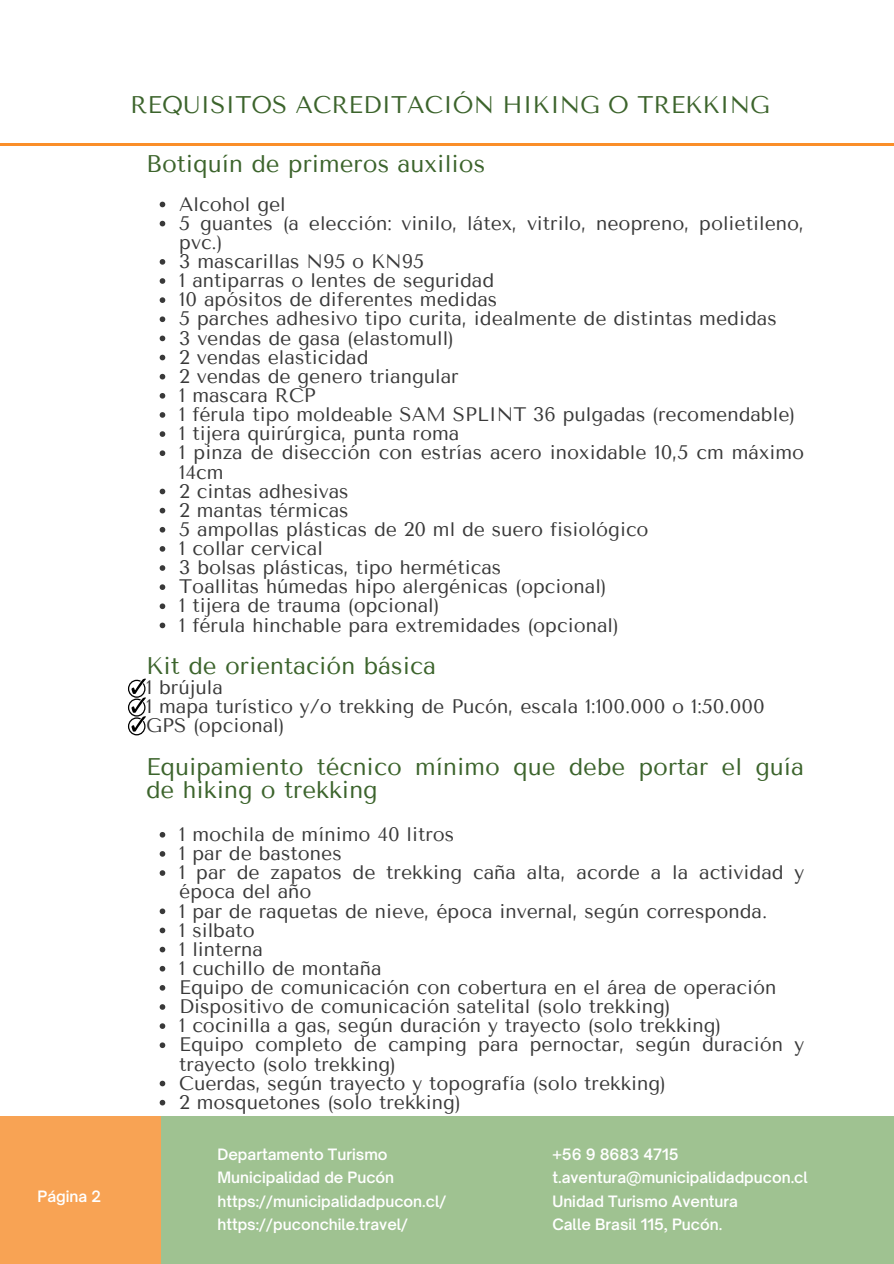
<style>
.page{position:relative;width:894px;height:1264px;background:#fff}
.page>*{position:absolute;margin:0;border:0;box-sizing:border-box;transform-origin:0 0}
.t1{font:24px/23.7px "Tenor Sans";color:#3c642c}
.t2{font:19.5px/19.2px "Tenor Sans";color:#393939}
.t3{font:600 15px "Open Sauce One";color:#fff}
</style>
<div class="page">
<svg style="left:160px;top:202px;width:5px;height:5px"></svg>
<svg style="left:160px;top:221px;width:5px;height:5px"></svg>
<svg style="left:160px;top:259px;width:5px;height:6px"></svg>
<svg style="left:160px;top:278px;width:5px;height:6px"></svg>
<svg style="left:160px;top:297px;width:5px;height:6px"></svg>
<svg style="left:160px;top:316px;width:5px;height:6px"></svg>
<svg style="left:160px;top:335px;width:5px;height:6px"></svg>
<svg style="left:160px;top:355px;width:5px;height:5px"></svg>
<svg style="left:160px;top:374px;width:5px;height:5px"></svg>
<svg style="left:160px;top:393px;width:5px;height:5px"></svg>
<svg style="left:160px;top:412px;width:5px;height:6px"></svg>
<svg style="left:160px;top:431px;width:5px;height:6px"></svg>
<svg style="left:160px;top:450px;width:5px;height:6px"></svg>
<svg style="left:160px;top:488px;width:5px;height:6px"></svg>
<svg style="left:160px;top:508px;width:5px;height:5px"></svg>
<svg style="left:160px;top:527px;width:5px;height:5px"></svg>
<svg style="left:160px;top:546px;width:5px;height:5px"></svg>
<svg style="left:160px;top:565px;width:5px;height:6px"></svg>
<svg style="left:160px;top:584px;width:5px;height:6px"></svg>
<svg style="left:160px;top:603px;width:5px;height:6px"></svg>
<svg style="left:160px;top:622px;width:5px;height:6px"></svg>
<svg style="left:160px;top:832px;width:5px;height:5px"></svg>
<svg style="left:160px;top:851px;width:5px;height:5px"></svg>
<svg style="left:160px;top:870px;width:5px;height:5px"></svg>
<svg style="left:160px;top:908px;width:5px;height:6px"></svg>
<svg style="left:160px;top:927px;width:5px;height:6px"></svg>
<svg style="left:160px;top:946px;width:5px;height:6px"></svg>
<svg style="left:160px;top:965px;width:5px;height:6px"></svg>
<svg style="left:160px;top:985px;width:5px;height:5px"></svg>
<svg style="left:160px;top:1004px;width:5px;height:5px"></svg>
<svg style="left:160px;top:1023px;width:5px;height:5px"></svg>
<svg style="left:160px;top:1042px;width:5px;height:6px"></svg>
<svg style="left:160px;top:1080px;width:5px;height:6px"></svg>
<svg style="left:160px;top:1099px;width:5px;height:6px"></svg>
<hr style="left:0;top:143px;width:893px;height:3px;background:#fa8e29">
<svg style="left:128px;top:678px;width:18px;height:57px"></svg>
<div style="left:0;top:1116px;width:161px;height:147px;background:#f8a354"></div>
<div style="left:161px;top:1116px;width:732px;height:147px;background:#9fc291"></div>
<p class="t3" style="left:38px;top:1186px;width:65px">Página 2</p>
<h1 class="t1" style="left:130px;top:93px;width:641px">REQUISITOS ACREDITACIÓN HIKING O TREKKING</h1>
<h2 class="t1" style="left:146px;top:152px;width:340px">Botiquín de primeros auxilios</h2>
<p class="t2" style="left:179px;top:194px;width:108px">Alcohol gel</p>
<p class="t2" style="left:179px;top:214px;width:626px">5 guantes (a elección: vinilo, látex, vitrilo, neopreno, polietileno, pvc.)</p>
<p class="t2" style="left:179px;top:252px;width:246px">3 mascarillas N95 o KN95</p>
<p class="t2" style="left:179px;top:271px;width:316px">1 antiparras o lentes de seguridad</p>
<p class="t2" style="left:179px;top:290px;width:319px">10 apósitos de diferentes medidas</p>
<p class="t2" style="left:179px;top:309px;width:598px">5 parches adhesivo tipo curita, idealmente de distintas medidas</p>
<p class="t2" style="left:179px;top:328px;width:276px">3 vendas de gasa (elastomull)</p>
<p class="t2" style="left:179px;top:347px;width:190px">2 vendas elasticidad</p>
<p class="t2" style="left:179px;top:367px;width:281px">2 vendas de genero triangular</p>
<p class="t2" style="left:179px;top:386px;width:138px">1 mascara RCP</p>
<p class="t2" style="left:179px;top:405px;width:617px">1 férula tipo moldeable SAM SPLINT 36 pulgadas (recomendable)</p>
<p class="t2" style="left:179px;top:424px;width:281px">1 tijera quirúrgica, punta roma</p>
<p class="t2" style="left:179px;top:443px;width:626px">1 pinza de disección con estrías acero inoxidable 10,5 cm máximo<br>14cm</p>
<p class="t2" style="left:179px;top:481px;width:171px">2 cintas adhesivas</p>
<p class="t2" style="left:179px;top:500px;width:171px">2 mantas térmicas</p>
<p class="t2" style="left:179px;top:520px;width:471px">5 ampollas plásticas de 20 ml de suero fisiológico</p>
<p class="t2" style="left:179px;top:539px;width:145px">1 collar cervical</p>
<p class="t2" style="left:179px;top:558px;width:323px">3 bolsas plásticas, tipo herméticas</p>
<p class="t2" style="left:179px;top:577px;width:429px">Toallitas húmedas hipo alergénicas (opcional)</p>
<p class="t2" style="left:179px;top:596px;width:262px">1 tijera de trauma (opcional)</p>
<p class="t2" style="left:179px;top:615px;width:441px">1 férula hinchable para extremidades (opcional)</p>
<h3 class="t1" style="left:146px;top:654px;width:291px">Kit de orientación básica</h3>
<h3 class="t2" style="left:146px;top:677px;width:619px">1 brújula<br>1 mapa turístico y/o trekking de Pucón, escala 1:100.000 o 1:50.000<br>GPS (opcional)</h3>
<h2 class="t1" style="left:146px;top:754px;width:659px">Equipamiento técnico mínimo que debe portar el guía de hiking o trekking</h2>
<p class="t2" style="left:179px;top:824px;width:276px">1 mochila de mínimo 40 litros</p>
<p class="t2" style="left:179px;top:844px;width:164px">1 par de bastones</p>
<p class="t2" style="left:179px;top:863px;width:626px">1 par de zapatos de trekking caña alta, acorde a la actividad y época del año</p>
<p class="t2" style="left:179px;top:901px;width:589px">1 par de raquetas de nieve, época invernal, según corresponda.</p>
<p class="t2" style="left:179px;top:920px;width:77px">1 silbato</p>
<p class="t2" style="left:179px;top:939px;width:85px">1 linterna</p>
<p class="t2" style="left:179px;top:958px;width:204px">1 cuchillo de montaña</p>
<p class="t2" style="left:179px;top:977px;width:598px">Equipo de comunicación con cobertura en el área de operación</p>
<p class="t2" style="left:179px;top:997px;width:492px">Dispositivo de comunicación satelital (solo trekking)</p>
<p class="t2" style="left:179px;top:1016px;width:543px">1 cocinilla a gas, según duración y trayecto (solo trekking)</p>
<p class="t2" style="left:179px;top:1035px;width:626px">Equipo completo de camping para pernoctar, según duración y trayecto (solo trekking)</p>
<p class="t2" style="left:179px;top:1073px;width:488px">Cuerdas, según trayecto y topografía (solo trekking)</p>
<p class="t2" style="left:179px;top:1092px;width:283px">2 mosquetones (solo trekking)</p>
<p class="t3" style="left:217px;top:1144px;width:172px">Departamento Turismo</p>
<p class="t3" style="left:217px;top:1168px;width:178px">Municipalidad de Pucón</p>
<p class="t3" style="left:217px;top:1191px;width:230px">https://municipalidadpucon.cl/</p>
<p class="t3" style="left:217px;top:1215px;width:192px">https://puconchile.travel/</p>
<p class="t3" style="left:552px;top:1144px;width:128px">+56 9 8683 4715</p>
<p class="t3" style="left:552px;top:1168px;width:257px">t.aventura@municipalidadpucon.cl</p>
<p class="t3" style="left:552px;top:1191px;width:187px">Unidad Turismo Aventura</p>
<p class="t3" style="left:552px;top:1215px;width:171px">Calle Brasil 115, Pucón.</p>
</div>
